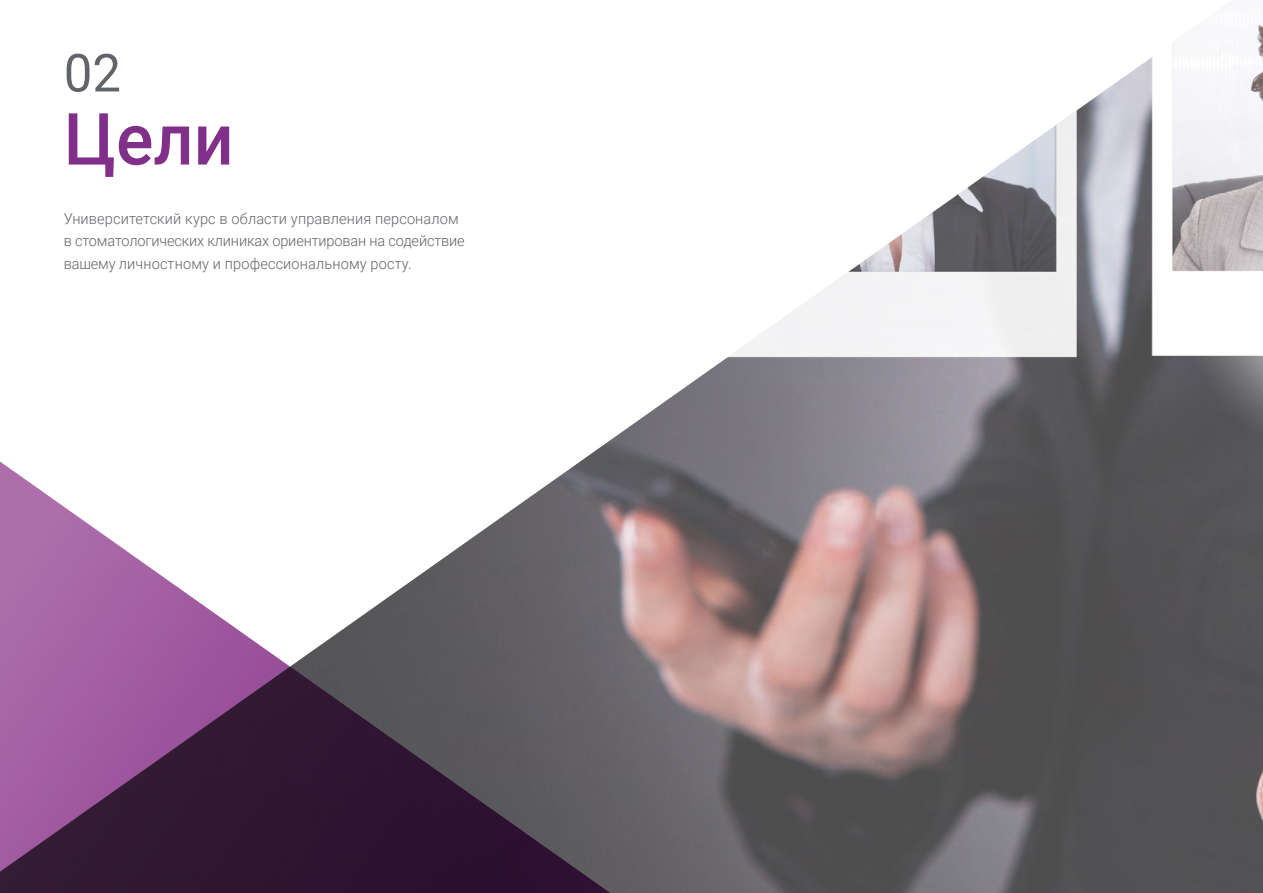
<style>
.page{position:relative;width:1263px;height:893px;background:#fff}
.page>*{position:absolute;margin:0;border:0;box-sizing:border-box;transform-origin:0 0}
.t1{font:500 72px "Roboto";color:#813089}
.t2{font:52.5px "Roboto";color:#61646a}
.t3{font:300 15px/22.5px "Roboto";letter-spacing:.01em;color:#61646a}
</style>
<div class="page">
<img style="left:602px;top:0;width:661px;height:893px">
<svg style="left:0;top:446px;width:640px;height:447px"></svg>
<h2 class="t2" style="left:64px;top:36px;width:59px">02</h2>
<h1 class="t1" style="left:64px;top:89px;width:171px">Цели</h1>
<p class="t3" style="left:64px;top:207px;width:402px">Университетский курс в области управления персоналом в стоматологических клиниках ориентирован на содействие вашему личностному и профессиональному росту.</p>
</div>
